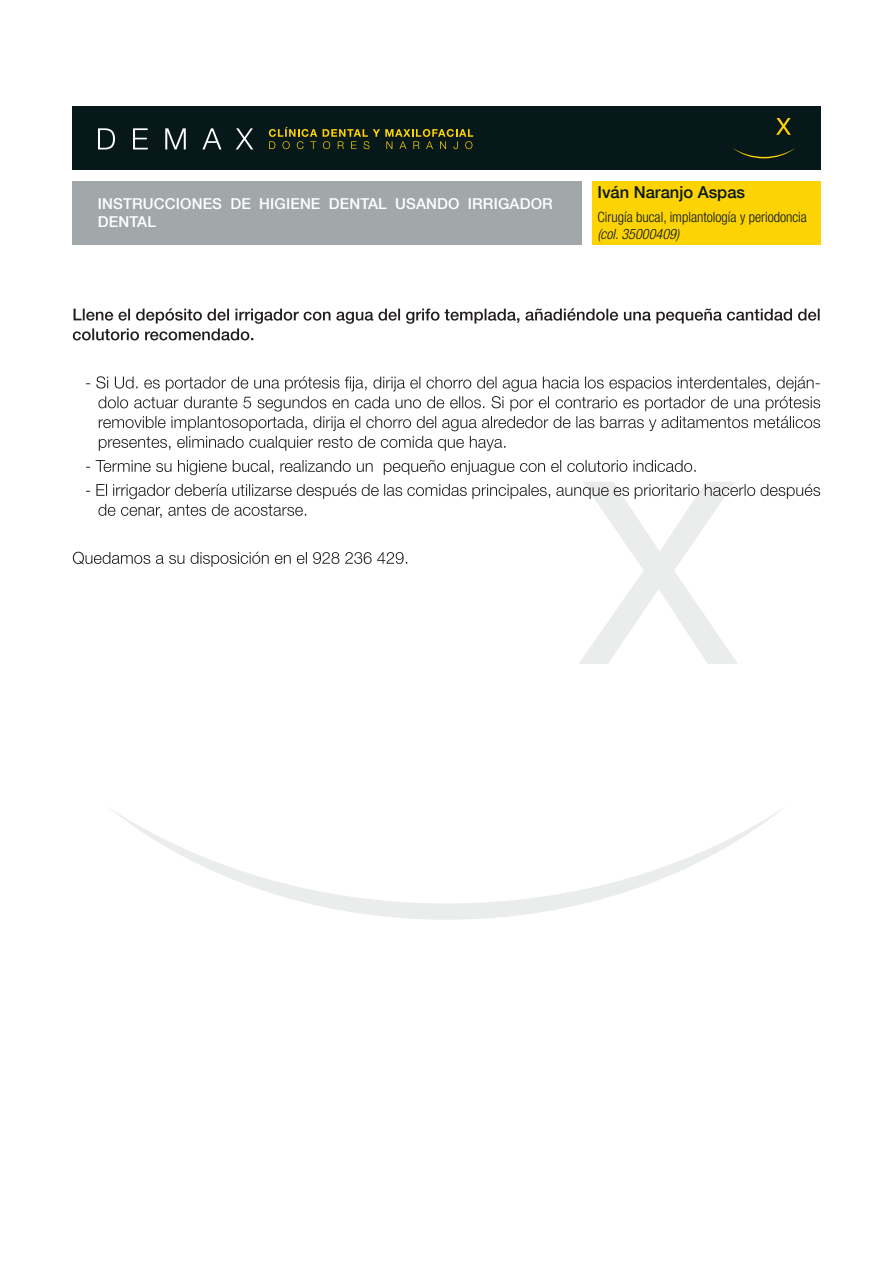
<style>
.page{position:relative;width:893px;height:1263px;background:#fff}
.page>*{position:absolute;margin:0;border:0;box-sizing:border-box;transform-origin:0 0}
.t1{font:500 16.5px "Helvetica Neue LT Com";color:#06181a}
.t2{font:500 15px/18px "Helvetica Neue LT Com";letter-spacing:.01em;color:#fff}
.t3{font:300 condensed 14.25px "Helvetica Neue LT Com";color:#06181a}
.t4{font:italic 300 condensed 14.25px "Helvetica Neue LT Com";color:#06181a}
</style>
<div class="page">
<div style="left:72px;top:106px;width:749px;height:64px;background:#06181a"></div>
<svg style="left:98px;top:128px;width:17px;height:21px"></svg>
<svg style="left:133px;top:128px;width:15px;height:21px"></svg>
<svg style="left:165px;top:128px;width:21px;height:21px"></svg>
<svg style="left:202px;top:128px;width:19px;height:21px"></svg>
<svg style="left:236px;top:128px;width:17px;height:21px"></svg>
<svg style="left:269px;top:127px;width:48px;height:22px"></svg>
<svg style="left:323px;top:129px;width:150px;height:20px"></svg>
<svg style="left:776px;top:118px;width:15px;height:17px"></svg>
<svg style="left:733px;top:148px;width:62px;height:10px"></svg>
<div style="left:72px;top:181px;width:510px;height:64px;background:#a2a8aa"></div>
<div style="left:592px;top:181px;width:229px;height:64px;background:#fed304"></div>
<svg style="left:111px;top:809px;width:671px;height:111px"></svg>
<svg style="left:73px;top:482px;width:747px;height:182px"></svg>
<svg style="left:86px;top:460px;width:610px;height:15px"></svg>
<svg style="left:86px;top:376px;width:734px;height:75px"></svg>
<svg style="left:73px;top:308px;width:747px;height:32px"></svg>
<p class="t2" style="left:98px;top:195px;width:456px">INSTRUCCIONES DE HIGIENE DENTAL USANDO IRRIGADOR<br>DENTAL</p>
<p class="t1" style="left:597px;top:182px;width:149px">Iván Naranjo Aspas</p>
<p class="t3" style="left:597px;top:209px;width:211px">Cirugía bucal, implantología y periodoncia</p>
<p class="t4" style="left:597px;top:226px;width:83px">(col. 35000409)</p>
</div>
